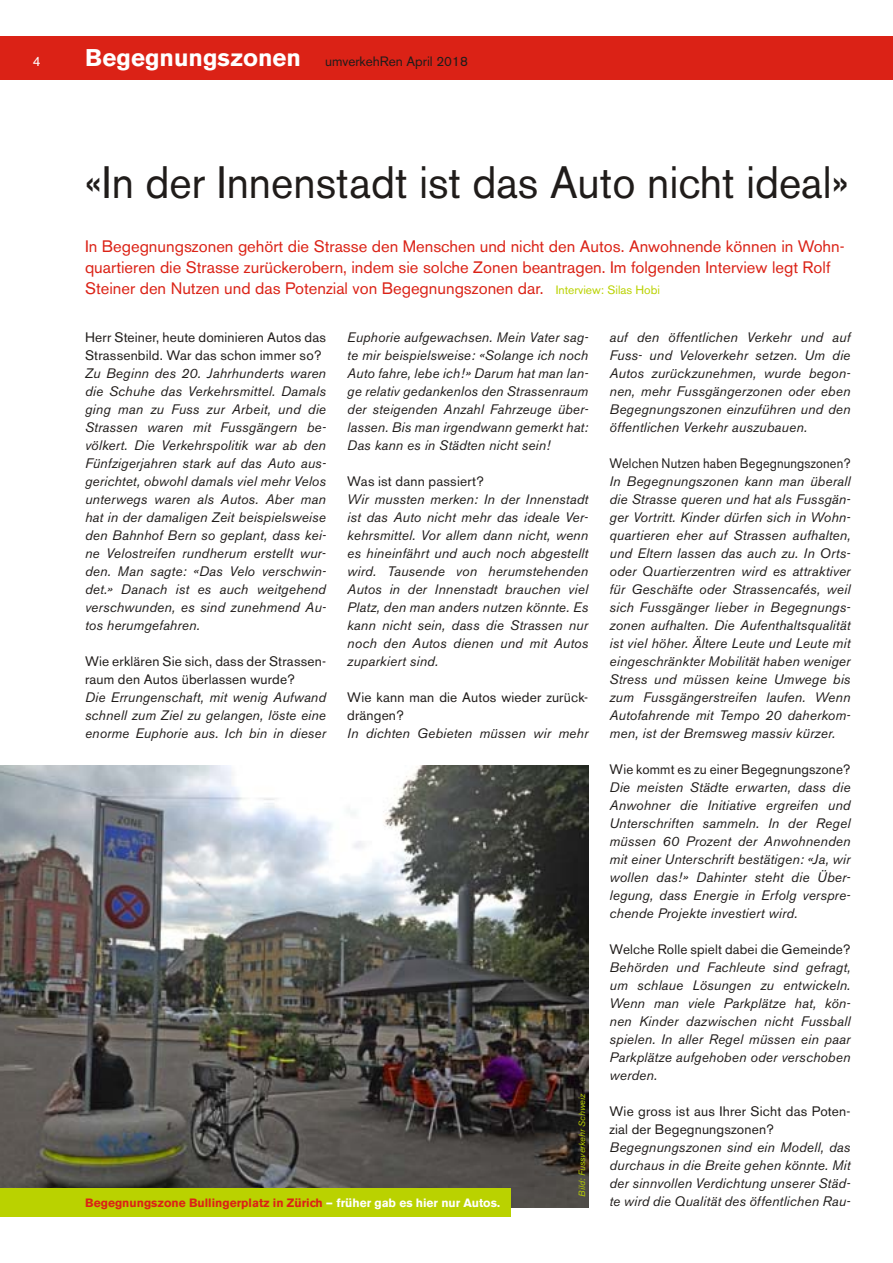
<style>
.page{position:relative;width:893px;height:1263px;background:#fff}
.page>*{position:absolute;margin:0;border:0;box-sizing:border-box;transform-origin:0 0}
.t1{font:45px "Akzidenz Grotesk BE";color:#201c1a;scale:.95 1}
.t2{font:16.5px/21px "Akzidenz Grotesk BE";color:#db2216}
.t3{font:italic 13.65px/18px "Akzidenz Grotesk BE";letter-spacing:.01em;color:#201c1a;text-align:justify}
.t4{font:13.65px/18px "Akzidenz Grotesk BE";letter-spacing:.01em;color:#201c1a}
.t5{font:13.65px "Akzidenz Grotesk BE";letter-spacing:.01em;color:#201c1a;scale:.93 1}
.t6{font:13.5px "Akzidenz Grotesk BE";color:#201c1a}
.t7{font:13.5px "Akzidenz Grotesk BE";color:#fff}
.t8{font:700 12px "Akzidenz Grotesk BE";color:#db2216}
.t9{font:italic 9px "Akzidenz Grotesk BE";color:#bad200}
.s1{font-weight:700;font-size:24px;color:#fff}
.s2{font-size:12px;color:#bad200}
.s3{color:#fff}
</style>
<div class="page">
<div style="left:72px;top:36px;width:821px;height:43px;background:#db2216"></div>
<div style="left:0;top:36px;width:77px;height:43px;background:#db2216"></div>
<img style="left:0;top:765px;width:588px;height:442px">
<div style="left:0;top:1188px;width:511px;height:29px;background:#bad200"></div>
<p class="t7" style="left:33px;top:56px;width:9px">4</p>
<p class="t6" style="left:85px;top:57px;width:384px"><span class="s1">Begegnungszonen</span> umverkehRen April 2018</p>
<h1 class="t1" style="left:85px;top:166px;width:805px">«In der Innenstadt ist das Auto nicht ideal»</h1>
<p class="t2" style="left:85px;top:237px;width:761px">In Begegnungszonen gehört die Strasse den Menschen und nicht den Autos. Anwohnende können in Wohn&shy;quartieren die Strasse zurückerobern, indem sie solche Zonen beantragen. Im folgenden Interview legt Rolf<br>Steiner den Nutzen und das Potenzial von Begegnungszonen dar. <span class="s2">Interview: Silas Hobi</span></p>
<p class="t4" style="left:85px;top:330px;width:242px">Herr Steiner, heute dominieren Autos das<br>Strassenbild. War das schon immer so?</p>
<p class="t3" style="left:85px;top:366px;width:242px">Zu Beginn des 20. Jahrhunderts waren die Schuhe das Verkehrsmittel. Damals ging man zu Fuss zur Arbeit, und die Strassen waren mit Fussgängern be&shy;völkert. Die Verkehrspolitik war ab den Fünfzigerjahren stark auf das Auto aus&shy;gerichtet, obwohl damals viel mehr Velos unterwegs waren als Autos. Aber man hat in der damaligen Zeit beispielsweise den Bahnhof Bern so geplant, dass kei&shy;ne Velostreifen rundherum erstellt wur&shy;den. Man sagte: «Das Velo verschwin&shy;det.» Danach ist es auch weitgehend verschwunden, es sind zunehmend Au&shy;tos herumgefahren.</p>
<p class="t4" style="left:85px;top:654px;width:242px">Wie erklären Sie sich, dass der Strassen&shy;raum den Autos überlassen wurde?</p>
<p class="t3" style="left:85px;top:690px;width:242px">Die Errungenschaft, mit wenig Aufwand schnell zum Ziel zu gelangen, löste eine enorme Euphorie aus. Ich bin in dieser</p>
<p class="t3" style="left:609px;top:330px;width:242px">auf den öffentlichen Verkehr und auf Fuss- und Veloverkehr setzen. Um die Autos zurückzunehmen, wurde begon&shy;nen, mehr Fussgängerzonen oder eben Begegnungszonen einzuführen und den öffentlichen Verkehr auszubauen.</p>
<p class="t5" style="left:609px;top:458px;width:261px">Welchen Nutzen haben Begegnungszonen?</p>
<p class="t3" style="left:609px;top:474px;width:243px">In Begegnungszonen kann man überall die Strasse queren und hat als Fussgän&shy;ger Vortritt. Kinder dürfen sich in Wohn&shy;quartieren eher auf Strassen aufhalten, und Eltern lassen das auch zu. In Orts&shy;oder Quartierzentren wird es attraktiver für Geschäfte oder Strassencafés, weil sich Fussgänger lieber in Begegnungs&shy;zonen aufhalten. Die Aufenthaltsqualität ist viel höher. Ältere Leute und Leute mit eingeschränkter Mobilität haben weniger Stress und müssen keine Umwege bis zum Fussgängerstreifen laufen. Wenn Autofahrende mit Tempo 20 daherkom&shy;men, ist der Bremsweg massiv kürzer.</p>
<p class="t4" style="left:609px;top:762px;width:242px">Wie kommt es zu einer Begegnungszone?</p>
<p class="t3" style="left:609px;top:780px;width:242px">Die meisten Städte erwarten, dass die Anwohner die Initiative ergreifen und Unterschriften sammeln. In der Regel müssen 60 Prozent der Anwohnenden mit einer Unterschrift bestätigen: «Ja, wir wollen das!» Dahinter steht die Über&shy;legung, dass Energie in Erfolg verspre&shy;chende Projekte investiert wird.</p>
<p class="t4" style="left:609px;top:942px;width:242px">Welche Rolle spielt dabei die Gemeinde?</p>
<p class="t3" style="left:609px;top:960px;width:243px">Behörden und Fachleute sind gefragt, um schlaue Lösungen zu entwickeln.<br>Wenn man viele Parkplätze hat, kön&shy;nen Kinder dazwischen nicht Fussball spielen. In aller Regel müssen ein paar Parkplätze aufgehoben oder verschoben werden.</p>
<p class="t4" style="left:609px;top:1104px;width:242px">Wie gross ist aus Ihrer Sicht das Poten&shy;zial der Begegnungszonen?</p>
<p class="t3" style="left:609px;top:1140px;width:242px">Begegnungszonen sind ein Modell, das durchaus in die Breite gehen könnte. Mit der sinnvollen Verdichtung unserer Städ-</p>
<p class="t3" style="left:347px;top:330px;width:242px">Euphorie aufgewachsen. Mein Vater sag&shy;te mir beispielsweise: «Solange ich noch Auto fahre, lebe ich!» Darum hat man lan&shy;ge relativ gedankenlos den Strassenraum der steigenden Anzahl Fahrzeuge über&shy;lassen. Bis man irgendwann gemerkt hat:<br>Das kann es in Städten nicht sein!</p>
<p class="t4" style="left:347px;top:474px;width:138px">Was ist dann passiert?</p>
<p class="t3" style="left:347px;top:492px;width:242px">Wir mussten merken: In der Innenstadt ist das Auto nicht mehr das ideale Ver&shy;kehrsmittel. Vor allem dann nicht, wenn es hineinfährt und auch noch abgestellt wird. Tausende von herumstehenden Autos in der Innenstadt brauchen viel Platz, den man anders nutzen könnte. Es kann nicht sein, dass die Strassen nur noch den Autos dienen und mit Autos zuparkiert sind.</p>
<p class="t4" style="left:347px;top:690px;width:242px">Wie kann man die Autos wieder zurück&shy;drängen?</p>
<p class="t3" style="left:347px;top:726px;width:242px">In dichten Gebieten müssen wir mehr</p>
<p class="t9" style="left:579px;top:1197px;width:105px;rotate:-90deg">Bild: Fussverkehr Schweiz</p>
<p class="t8" style="left:85px;top:1198px;width:416px">Begegnungszone Bullingerplatz in Zürich <span class="s3">— früher gab es hier nur Autos.</span></p>
<p class="t3" style="left:609px;top:1194px;width:242px">te wird die Qualität des öffentlichen Rau-</p>
</div>
